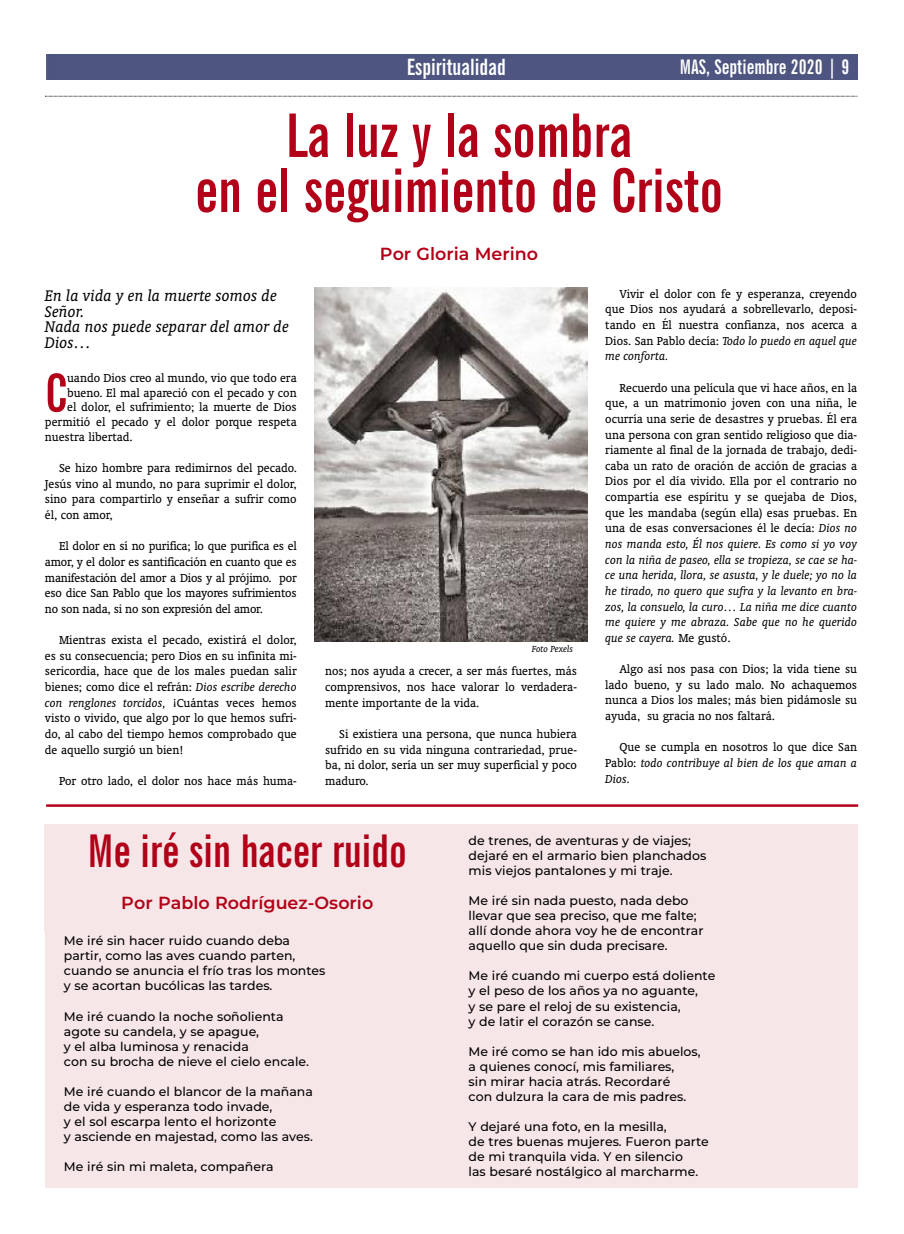
<style>
.page{position:relative;width:904px;height:1234px;background:#fff}
.page>*{position:absolute;margin:0;border:0;box-sizing:border-box;transform-origin:0 0}
.t1{font:700 extra-condensed 60px/55px "News Gothic BT";color:#b10017;text-align:center}
.t2{font:700 extra-condensed 51.88px "News Gothic BT";color:#b10017}
.t3{font:700 extra-condensed 45px "News Gothic BT";color:#b10017}
.t4{font:700 extra-condensed 22.5px "News Gothic BT";color:#fff}
.t5{font:700 extra-condensed 20px "News Gothic BT";color:#fff}
.t6{font:italic 17.5px/15.6px "Oranda BT";color:#000}
.t7{font:600 17.5px "Montserrat";color:#b10017}
.t8{font:13.12px/15.6px "Oranda BT";color:#000;text-align:justify}
.t9{font:500 12.5px/15px "Montserrat";color:#000}
.t10{font:italic 10px "Oranda BT";color:#000}
.s1{font-style:italic}
</style>
<div class="page">
<div style="left:46px;top:55px;width:811px;height:25px;background:#4e5581"></div>
<svg style="left:45px;top:96px;width:813px;height:1px"></svg>
<div style="left:45px;top:824px;width:812px;height:363px;background:#f7e6e8"></div>
<img style="left:315px;top:288px;width:272px;height:353px">
<hr style="left:46px;top:804px;width:812px;height:2px;background:#b10017">
<h3 class="t4" style="left:407px;top:54px;width:100px">Espiritualidad</h3>
<h3 class="t5" style="left:679px;top:55px;width:171px">MAS, Septiembre 2020 | 9</h3>
<h1 class="t1" style="left:195px;top:109px;width:529px">La luz y la sombra<br>en el seguimiento de Cristo</h1>
<h3 class="t7" style="left:380px;top:241px;width:160px">Por Gloria Merino</h3>
<h3 class="t6" style="left:45px;top:287px;width:245px">En la vida y en la muerte somos de<br>Señor.<br>Nada nos puede separar del amor de<br>Dios…</h3>
<h2 class="t2" style="left:45px;top:363px;width:24px">C</h2>
<p class="t8" style="left:67px;top:369px;width:231px">uando Dios creo al mundo, vio que todo era</p>
<p class="t8" style="left:605px;top:285px;width:253px;text-indent:14px">Vivir el dolor con fe y esperanza, creyendo que Dios nos ayudará a sobrellevarlo, deposi&shy;tando en Él nuestra confianza, nos acerca a Dios. San Pablo decía: <span class="s1">Todo lo puedo en aquel que me conforta.</span></p>
<p class="t8" style="left:605px;top:379px;width:253px;text-indent:14px">Recuerdo una película que vi hace años, en la que, a un matrimonio joven con una niña, le ocurría una serie de desastres y pruebas. Él era una persona con gran sentido religioso que dia&shy;riamente al final de la jornada de trabajo, dedi&shy;caba un rato de oración de acción de gracias a Dios por el día vivido. Ella por el contrario no compartía ese espíritu y se quejaba de Dios, que les mandaba (según ella) esas pruebas. En una de esas conversaciones él le decía: <span class="s1">Dios no nos manda esto, Él nos quiere. Es como si yo voy con la niña de paseo, ella se tropieza, se cae se ha&shy;ce una herida, llora, se asusta, y le duele; yo no la he tirado, no quero que sufra y la levanto en bra&shy;zos, la consuelo, la curo… La niña me dice cuanto me quiere y me abraza. Sabe que no he querido que se cayera.</span> Me gustó.</p>
<p class="t8" style="left:605px;top:660px;width:253px;text-indent:14px">Algo así nos pasa con Dios; la vida tiene su lado bueno, y su lado malo. No achaquemos nunca a Dios los males; más bien pidámosle su ayuda, su gracia no nos faltará.</p>
<p class="t8" style="left:605px;top:738px;width:253px;text-indent:14px">Que se cumpla en nosotros lo que dice San Pablo: <span class="s1">todo contribuye al bien de los que aman a Dios.</span></p>
<p class="t8" style="left:67px;top:384px;width:231px">bueno. El mal apareció con el pecado y con</p>
<p class="t8" style="left:67px;top:399px;width:231px">el dolor, el sufrimiento; la muerte de Dios</p>
<p class="t8" style="left:45px;top:414px;width:253px">permitió el pecado y el dolor porque respeta</p>
<p class="t8" style="left:45px;top:428px;width:89px">nuestra libertad.</p>
<p class="t8" style="left:45px;top:460px;width:253px;text-indent:14px">Se hizo hombre para redimirnos del pecado.<br>Jesús vino al mundo, no para suprimir el dolor, sino para compartirlo y enseñar a sufrir como él, con amor,</p>
<p class="t8" style="left:45px;top:538px;width:253px;text-indent:14px">El dolor en sí no purifica; lo que purifica es el amor, y el dolor es santificación en cuanto que es manifestación del amor a Dios y al prójimo. por eso dice San Pablo que los mayores sufrimientos no son nada, si no son expresión del amor.</p>
<p class="t8" style="left:45px;top:631px;width:253px;text-indent:14px">Mientras exista el pecado, existirá el dolor, es su consecuencia; pero Dios en su infinita mi&shy;sericordia, hace que de los males puedan salir bienes; como dice el refrán: <span class="s1">Dios escribe derecho con renglones torcidos,</span> ¡Cuántas veces hemos visto o vivido, que algo por lo que hemos sufri&shy;do, al cabo del tiempo hemos comprobado que de aquello surgió un bien!</p>
<p class="t8" style="left:59px;top:772px;width:239px">Por otro lado, el dolor nos hace más huma-</p>
<p class="t10" style="left:532px;top:642px;width:43px">Foto Pexels</p>
<p class="t8" style="left:325px;top:663px;width:253px">nos; nos ayuda a crecer, a ser más fuertes, más comprensivos, nos hace valorar lo verdadera&shy;mente importante de la vida.</p>
<p class="t8" style="left:325px;top:725px;width:253px;text-indent:14px">Si existiera una persona, que nunca hubiera sufrido en su vida ninguna contrariedad, prue&shy;ba, ni dolor, sería un ser muy superficial y poco maduro.</p>
<h3 class="t3" style="left:88px;top:825px;width:321px">Me iré sin hacer ruido</h3>
<h3 class="t7" style="left:121px;top:889px;width:253px">Por Pablo Rodríguez-Osorio</h3>
<p class="t9" style="left:64px;top:932px;width:263px">Me iré sin hacer ruido cuando deba partir, como las aves cuando parten, cuando se anuncia el frío tras los montes y se acortan bucólicas las tardes.</p>
<p class="t9" style="left:64px;top:1007px;width:246px">Me iré cuando la noche soñolienta agote su candela, y se apague,<br>y el alba luminosa y renacida<br>con su brocha de nieve el cielo encale.</p>
<p class="t9" style="left:64px;top:1082px;width:250px">Me iré cuando el blancor de la mañana de vida y esperanza todo invade,<br>y el sol escarpa lento el horizonte<br>y asciende en majestad, como las aves.</p>
<p class="t9" style="left:64px;top:1157px;width:211px">Me iré sin mi maleta, compañera</p>
<p class="t9" style="left:468px;top:832px;width:239px">de trenes, de aventuras y de viajes; dejaré en el armario bien planchados mis viejos pantalones y mi traje.</p>
<p class="t9" style="left:468px;top:892px;width:236px">Me iré sin nada puesto, nada debo llevar que sea preciso, que me falte; allí donde ahora voy he de encontrar aquello que sin duda precisare.</p>
<p class="t9" style="left:468px;top:967px;width:248px">Me iré cuando mi cuerpo está doliente y el peso de los años ya no aguante,<br>y se pare el reloj de su existencia,<br>y de latir el corazón se canse.</p>
<p class="t9" style="left:468px;top:1042px;width:233px">Me iré como se han ido mis abuelos, a quienes conocí, mis familiares,<br>sin mirar hacia atrás. Recordaré<br>con dulzura la cara de mis padres.</p>
<p class="t9" style="left:468px;top:1117px;width:242px">Y dejaré una foto, en la mesilla,<br>de tres buenas mujeres. Fueron parte de mi tranquila vida. Y en silencio<br>las besaré nostálgico al marcharme.</p>
</div>
